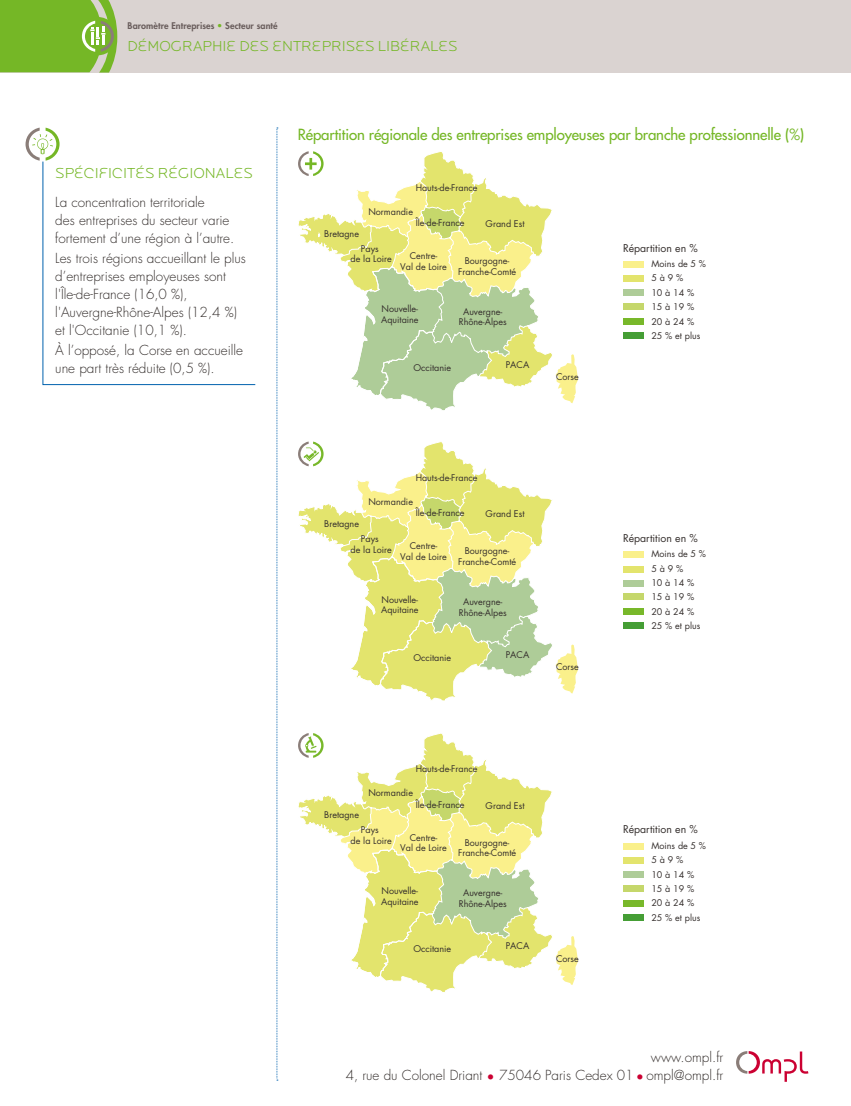
<style>
.page{position:relative;width:851px;height:1106px;background:#fff}
.page>*{position:absolute;margin:0;border:0;box-sizing:border-box;transform-origin:0 0}
.TITRE_GRAPH-TABLEAU{font:500 15px "Futura Std";letter-spacing:-.01em;color:#75b726}
.HORS_TEXTE_titre{font:300 15px "Locator Display";color:#75b726}
.HORS_TEXTE_texte{font:300 13.5px/18px "Futura Std";color:#352f2d}
.t1{font:10.5px "Futura Std";color:#352f2d}
.t2{font:9px/10.8px "Futura Std";color:#352f2d;text-align:center}
.t3{font:800 9px "Futura Std";letter-spacing:.01em;color:#6a5e5d}
.s1{color:#75b726}
.s2{color:#cb0132}
</style>
<div class="page">
<div style="left:0;top:0;width:850px;height:72px;background:#dad3d1"></div>
<svg style="left:0;top:0;width:117px;height:73px;background:#80ba39"></svg>
<svg style="left:276px;top:128px;width:2px;height:952px;background:#c4daeb"></svg>
<svg style="left:298px;top:151px;width:280px;height:260px"></svg>
<div style="left:623px;top:261px;width:20px;height:7px;background:#faf08b"></div>
<div style="left:623px;top:276px;width:20px;height:6px;background:#e3e46d"></div>
<div style="left:623px;top:290px;width:20px;height:6px;background:#aecc98"></div>
<div style="left:623px;top:303px;width:20px;height:7px;background:#c5d76b"></div>
<div style="left:623px;top:332px;width:20px;height:7px;background:#459e35"></div>
<div style="left:623px;top:318px;width:20px;height:7px;background:#78b82a"></div>
<svg style="left:298px;top:441px;width:280px;height:260px"></svg>
<div style="left:623px;top:552px;width:20px;height:6px;background:#faf08b"></div>
<div style="left:623px;top:566px;width:20px;height:6px;background:#e3e46d"></div>
<div style="left:623px;top:580px;width:20px;height:6px;background:#aecc98"></div>
<div style="left:623px;top:593px;width:20px;height:7px;background:#c5d76b"></div>
<div style="left:623px;top:622px;width:20px;height:7px;background:#459e35"></div>
<div style="left:623px;top:609px;width:20px;height:6px;background:#78b82a"></div>
<svg style="left:298px;top:733px;width:280px;height:259px"></svg>
<div style="left:623px;top:843px;width:20px;height:6px;background:#faf08b"></div>
<div style="left:623px;top:857px;width:20px;height:6px;background:#e3e46d"></div>
<div style="left:623px;top:871px;width:20px;height:6px;background:#aecc98"></div>
<div style="left:623px;top:885px;width:20px;height:6px;background:#c5d76b"></div>
<div style="left:623px;top:914px;width:20px;height:6px;background:#459e35"></div>
<div style="left:623px;top:900px;width:20px;height:6px;background:#78b82a"></div>
<svg style="left:736px;top:1051px;width:72px;height:30px"></svg>
<svg style="left:26px;top:128px;width:34px;height:33px"></svg>
<svg style="left:42px;top:161px;width:214px;height:224px"></svg>
<p class="t3" style="left:128px;top:20px;width:151px">Baromètre Entreprises <span class="s1">•</span> Secteur santé</p>
<p class="HORS_TEXTE_titre" style="left:128px;top:37px;width:331px">DÉMOGRAPHIE DES ENTREPRISES LIBÉRALES</p>
<p class="HORS_TEXTE_titre" style="left:55px;top:164px;width:199px">SPÉCIFICITÉS RÉGIONALES</p>
<p class="HORS_TEXTE_texte" style="left:55px;top:193px;width:180px">La concentration territoriale<br>des entreprises du secteur varie fortement d’une région à l’autre.</p>
<p class="HORS_TEXTE_texte" style="left:55px;top:249px;width:192px">Les trois régions accueillant le plus d’entreprises employeuses sont l'Île-de-France (16,0 %), l'Auvergne-Rhône-Alpes (12,4 %) et l'Occitanie (10,1 %).</p>
<p class="HORS_TEXTE_texte" style="left:55px;top:341px;width:189px">À l’opposé, la Corse en accueille une part très réduite (0,5 %).</p>
<p class="TITRE_GRAPH-TABLEAU" style="left:298px;top:125px;width:507px">Répartition régionale des entreprises employeuses par branche professionnelle (%)</p>
<p class="t2" style="left:415px;top:182px;width:63px">Hauts-de-France</p>
<p class="t2" style="left:324px;top:228px;width:36px">Bretagne</p>
<p class="t2" style="left:368px;top:206px;width:46px">Normandie</p>
<p class="t2" style="left:415px;top:217px;width:50px">Île-de-France</p>
<p class="t2" style="left:485px;top:218px;width:40px">Grand Est</p>
<p class="t2" style="left:350px;top:243px;width:43px">Pays<br>de la Loire</p>
<p class="t2" style="left:400px;top:250px;width:48px">Centre-<br>Val de Loire</p>
<p class="t2" style="left:458px;top:255px;width:60px">Bourgogne-<br>Franche-Comté</p>
<p class="t2" style="left:381px;top:304px;width:39px;text-align:left">Nouvelle-<br>Aquitaine</p>
<p class="t2" style="left:459px;top:306px;width:49px">Auvergne-<br>Rhône-Alpes</p>
<p class="t2" style="left:413px;top:362px;width:39px">Occitanie</p>
<p class="t2" style="left:505px;top:359px;width:25px">PACA</p>
<p class="t2" style="left:556px;top:371px;width:24px">Corse</p>
<p class="t2" style="left:415px;top:472px;width:63px">Hauts-de-France</p>
<p class="t2" style="left:324px;top:518px;width:36px">Bretagne</p>
<p class="t2" style="left:368px;top:496px;width:46px">Normandie</p>
<p class="t2" style="left:415px;top:507px;width:50px">Île-de-France</p>
<p class="t2" style="left:485px;top:508px;width:40px">Grand Est</p>
<p class="t2" style="left:350px;top:533px;width:43px">Pays<br>de la Loire</p>
<p class="t2" style="left:400px;top:540px;width:48px">Centre-<br>Val de Loire</p>
<p class="t2" style="left:458px;top:545px;width:60px">Bourgogne-<br>Franche-Comté</p>
<p class="t2" style="left:381px;top:594px;width:39px;text-align:left">Nouvelle-<br>Aquitaine</p>
<p class="t2" style="left:459px;top:596px;width:49px">Auvergne-<br>Rhône-Alpes</p>
<p class="t2" style="left:413px;top:652px;width:39px">Occitanie</p>
<p class="t2" style="left:505px;top:649px;width:25px">PACA</p>
<p class="t2" style="left:556px;top:661px;width:24px">Corse</p>
<p class="t2" style="left:415px;top:763px;width:63px">Hauts-de-France</p>
<p class="t2" style="left:324px;top:809px;width:36px">Bretagne</p>
<p class="t2" style="left:368px;top:787px;width:46px">Normandie</p>
<p class="t2" style="left:415px;top:799px;width:50px">Île-de-France</p>
<p class="t2" style="left:485px;top:800px;width:40px">Grand Est</p>
<p class="t2" style="left:350px;top:824px;width:43px">Pays<br>de la Loire</p>
<p class="t2" style="left:400px;top:832px;width:48px">Centre-<br>Val de Loire</p>
<p class="t2" style="left:458px;top:837px;width:60px">Bourgogne-<br>Franche-Comté</p>
<p class="t2" style="left:381px;top:885px;width:39px;text-align:left">Nouvelle-<br>Aquitaine</p>
<p class="t2" style="left:459px;top:887px;width:49px">Auvergne-<br>Rhône-Alpes</p>
<p class="t2" style="left:413px;top:943px;width:39px">Occitanie</p>
<p class="t2" style="left:505px;top:940px;width:25px">PACA</p>
<p class="t2" style="left:556px;top:953px;width:24px">Corse</p>
<p class="t1" style="left:623px;top:241px;width:76px">Répartition en %</p>
<p class="t2" style="left:651px;top:257px;width:56px;line-height:14.4px;text-align:left">Moins de 5 %<br>5 à 9 %<br>10 à 14 %<br>15 à 19 %</p>
<p class="t2" style="left:651px;top:330px;width:50px">25 % et plus</p>
<p class="t2" style="left:651px;top:316px;width:44px">20 à 24 %</p>
<p class="t1" style="left:623px;top:531px;width:76px">Répartition en %</p>
<p class="t2" style="left:651px;top:547px;width:56px;line-height:14.4px;text-align:left">Moins de 5 %<br>5 à 9 %<br>10 à 14 %<br>15 à 19 %</p>
<p class="t2" style="left:651px;top:620px;width:50px">25 % et plus</p>
<p class="t2" style="left:651px;top:606px;width:44px">20 à 24 %</p>
<p class="t1" style="left:623px;top:823px;width:76px">Répartition en %</p>
<p class="t2" style="left:651px;top:838px;width:56px;line-height:14.4px;text-align:left">Moins de 5 %<br>5 à 9 %<br>10 à 14 %<br>15 à 19 %</p>
<p class="t2" style="left:651px;top:912px;width:50px">25 % et plus</p>
<p class="t2" style="left:651px;top:897px;width:44px">20 à 24 %</p>
<p class="HORS_TEXTE_texte" style="left:650px;top:1048px;width:74px">www.ompl.fr</p>
<p class="HORS_TEXTE_texte" style="left:346px;top:1066px;width:379px">4, rue du Colonel Driant <span class="s2">•</span> 75046 Paris Cedex 01 <span class="s2">•</span> ompl@ompl.fr</p>
</div>
